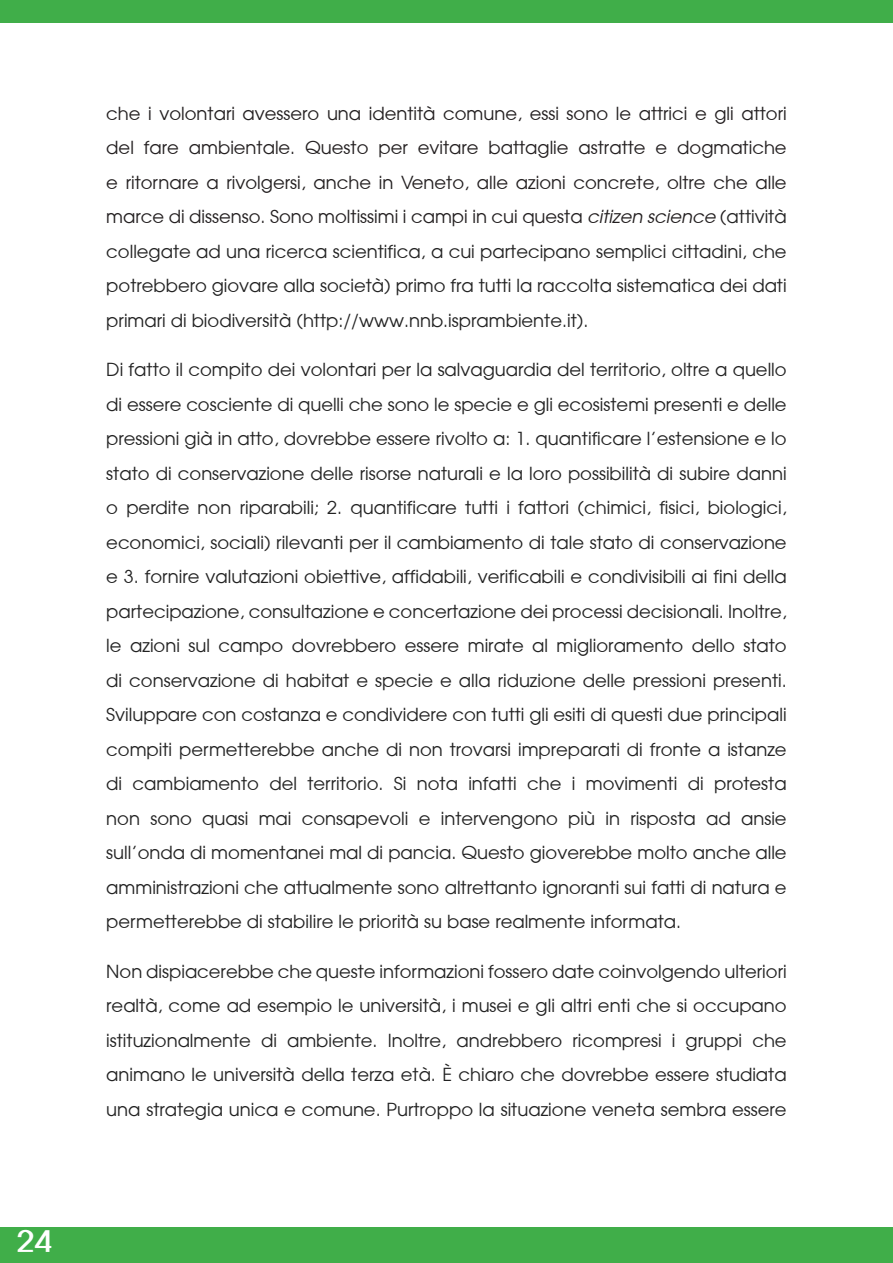
<style>
.page{position:relative;width:893px;height:1263px;background:#fff}
.page>*{position:absolute;margin:0;border:0;box-sizing:border-box;transform-origin:0 0}
.t1{font:700 33px "Avant Garde";color:#fff}
.t2{font:18px/34.5px "Avant Garde";color:#222;text-align:justify}
.t3{font:18px/34.5px "Avant Garde";color:#231f20;text-align:justify}
.s1{font-style:italic}
.s2{color:#222}
</style>
<div class="page">
<div style="left:0;top:0;width:893px;height:23px;background:#40ae49"></div>
<div style="left:0;top:1227px;width:893px;height:36px;background:#40ae49"></div>
<h1 class="t1" style="left:17px;top:1228px;width:37px">24</h1>
<p class="t3" style="left:106px;top:96px;width:682px">che i volontari avessero una identità comune, essi sono le attrici e gli attori del fare ambientale. Questo per evitare battaglie astratte e dogmatiche e ritornare a rivolgersi, anche in Veneto, alle azioni concrete, oltre che alle marce di dissenso. Sono moltissimi i campi in cui questa <span class="s1">citizen science</span> (<span class="s2">attività collegate ad una ricerca scientifica, a cui partecipano semplici cittadini, che potrebbero giovare alla società) primo fra tutti la raccolta sistematica dei dati primari di biodiversità (http://www.nnb.isprambiente.it).</span></p>
<p class="t2" style="left:106px;top:352px;width:682px">Di fatto il compito dei volontari per la salvaguardia del territorio, oltre a quello di essere cosciente di quelli che sono le specie e gli ecosistemi presenti e delle pressioni già in atto, dovrebbe essere rivolto a: 1. quantificare l’estensione e lo stato di conservazione delle risorse naturali e la loro possibilità di subire danni o perdite non riparabili; 2. quantificare tutti i fattori (chimici, fisici, biologici, economici, sociali) rilevanti per il cambiamento di tale stato di conservazione e 3. fornire valutazioni obiettive, affidabili, verificabili e condivisibili ai fini della partecipazione, consultazione e concertazione dei processi decisionali. Inoltre, le azioni sul campo dovrebbero essere mirate al miglioramento dello stato di conservazione di habitat e specie e alla riduzione delle pressioni presenti.<br>Sviluppare con costanza e condividere con tutti gli esiti di questi due principali compiti permetterebbe anche di non trovarsi impreparati di fronte a istanze di cambiamento del territorio. Si nota infatti che i movimenti di protesta non sono quasi mai consapevoli e intervengono più in risposta ad ansie sull’onda di momentanei mal di pancia. Questo gioverebbe molto anche alle amministrazioni che attualmente sono altrettanto ignoranti sui fatti di natura e permetterebbe di stabilire le priorità su base realmente informata.</p>
<p class="t2" style="left:106px;top:954px;width:682px">Non dispiacerebbe che queste informazioni fossero date coinvolgendo ulteriori realtà, come ad esempio le università, i musei e gli altri enti che si occupano istituzionalmente di ambiente. Inoltre, andrebbero ricompresi i gruppi che animano le università della terza età. È chiaro che dovrebbe essere studiata una strategia unica e comune. Purtroppo la situazione veneta sembra essere</p>
</div>
